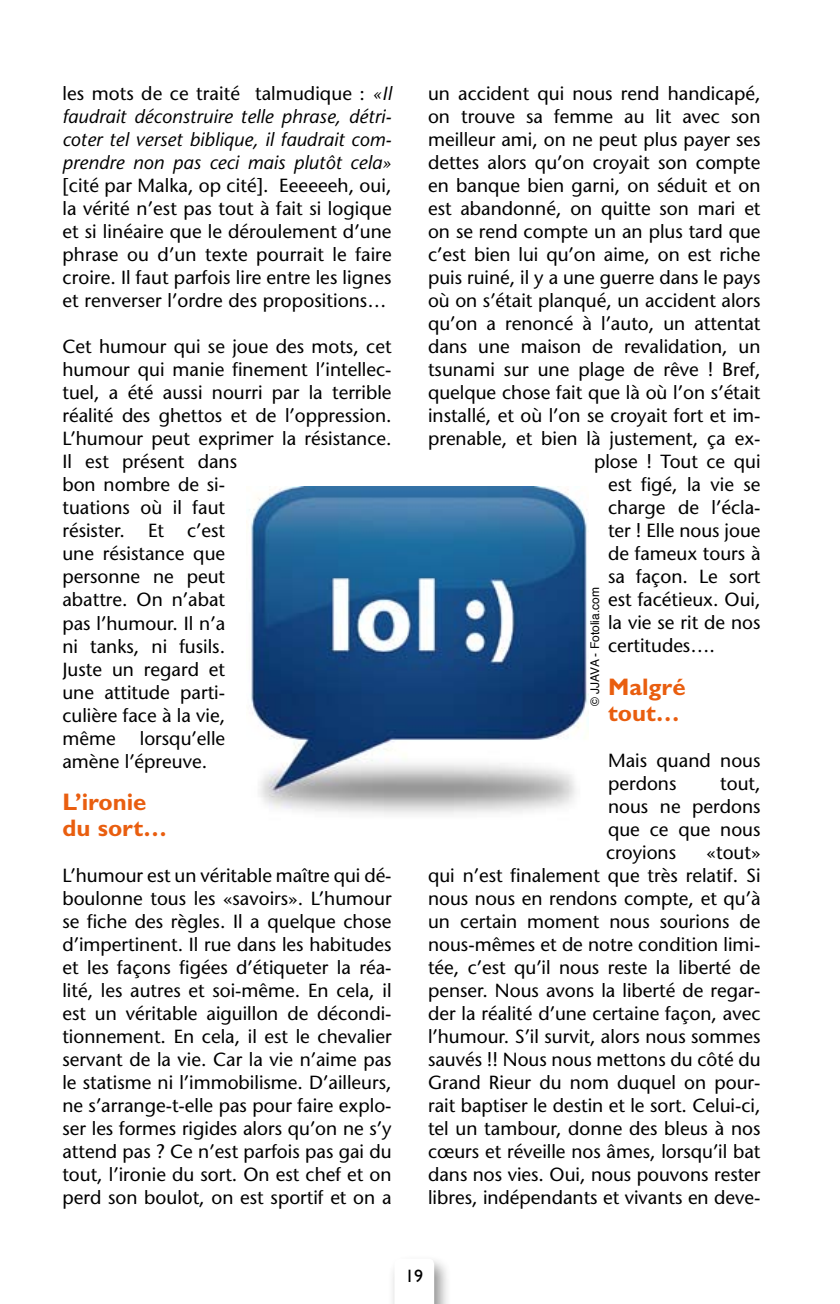
<style>
.page{position:relative;width:840px;height:1304px;background:#fff}
.page>*{position:absolute;margin:0;border:0;box-sizing:border-box;transform-origin:0 0}
.t1{font:700 24px/26px "Gill Sans";color:#e95e0f}
.t2{font:19px/23px "Stone Sans";color:#000;text-align:justify}
.t3{font:italic 19px/23px "Stone Sans";letter-spacing:.005em;color:#000;text-align:justify}
.t4{font:18px "Gill Sans";color:#000}
.t5{font:12px "Helvetica";color:#000}
.s1{font-style:normal}
</style>
<div class="page">
<div style="left:387px;top:1254px;width:64px;height:50px;background:#000;opacity:.44"></div>
<svg style="left:394px;top:1259px;width:40px;height:45px"></svg>
<img style="left:246px;top:487px;width:341px;height:328px">
<p class="t3" style="left:62px;top:82px;width:330px"><span class="s1">les mots de ce traité talmudique :</span> «Il faudrait déconstruire telle phrase, détri&shy;coter tel verset biblique, il faudrait com&shy;prendre non pas ceci mais plutôt cela»</p>
<p class="t2" style="left:62px;top:174px;width:330px">[cité par Malka, op cité]. Eeeeeeh, oui, la vérité n’est pas tout à fait si logique et si linéaire que le déroulement d’une phrase ou d’un texte pourrait le faire croire. Il faut parfois lire entre les lignes et renverser l’ordre des propositions…</p>
<p class="t2" style="left:62px;top:335px;width:330px;text-align:left">Cet humour qui se joue des mots, cet humour qui manie finement l’intellec&shy;tuel, a été aussi nourri par la terrible réalité des ghettos et de l’oppression.<br>L’humour peut exprimer la résistance.<br>Il est présent dans<br>bon nombre de si-<br>tuations où il faut<br>résister. Et c’est<br>une résistance que<br>personne ne peut<br>abattre. On n’abat<br>pas l’humour. Il n’a<br>ni tanks, ni fusils.<br>Juste un regard et<br>une attitude parti-<br>culière face à la vie,<br>même</p>
<p class="t2" style="left:62px;top:726px;width:164px;text-indent:77px">lorsqu’elle amène l’épreuve.</p>
<p class="t1" style="left:62px;top:789px;width:106px">L’ironie du sort…</p>
<p class="t2" style="left:62px;top:864px;width:330px">L’humour est un véritable maître qui dé&shy;boulonne tous les «savoirs». L’humour se fiche des règles. Il a quelque chose d’impertinent. Il rue dans les habitudes et les façons figées d’étiqueter la réa&shy;lité, les autres et soi-même. En cela, il est un véritable aiguillon de décondi&shy;tionnement. En cela, il est le chevalier servant de la vie. Car la vie n’aime pas le statisme ni l’immobilisme. D’ailleurs, ne s’arrange-t-elle pas pour faire explo&shy;ser les formes rigides alors qu’on ne s’y attend pas ? Ce n’est parfois pas gai du tout, l’ironie du sort. On est chef et on perd son boulot, on est sportif et on a</p>
<p class="t2" style="left:428px;top:82px;width:334px">un accident qui nous rend handicapé,</p>
<p class="t2" style="left:428px;top:105px;width:334px">on trouve sa femme au lit avec son</p>
<p class="t2" style="left:428px;top:128px;width:334px">meilleur ami, on ne peut plus payer ses</p>
<p class="t2" style="left:428px;top:151px;width:334px">dettes alors qu’on croyait son compte</p>
<p class="t2" style="left:428px;top:174px;width:334px">en banque bien garni, on séduit et on</p>
<p class="t2" style="left:428px;top:197px;width:334px">est abandonné, on quitte son mari et</p>
<p class="t2" style="left:428px;top:220px;width:334px">on se rend compte un an plus tard que</p>
<p class="t2" style="left:428px;top:243px;width:334px">c’est bien lui qu’on aime, on est riche</p>
<p class="t2" style="left:428px;top:266px;width:334px">puis ruiné, il y a une guerre dans le pays</p>
<p class="t2" style="left:428px;top:289px;width:334px">où on s’était planqué, un accident alors</p>
<p class="t2" style="left:428px;top:312px;width:334px">qu’on a renoncé à l’auto, un attentat</p>
<p class="t2" style="left:428px;top:335px;width:334px">dans une maison de revalidation, un</p>
<p class="t2" style="left:428px;top:358px;width:334px">tsunami sur une plage de rêve ! Bref,</p>
<p class="t2" style="left:428px;top:381px;width:334px">quelque chose fait que là où l’on s’était</p>
<p class="t2" style="left:428px;top:404px;width:334px">installé, et où l’on se croyait fort et im-</p>
<p class="t2" style="left:428px;top:427px;width:334px">prenable, et bien là justement, ça ex-</p>
<p class="t2" style="left:593px;top:450px;width:168px">plose ! Tout ce qui</p>
<p class="t2" style="left:607px;top:473px;width:154px">est figé, la vie se</p>
<p class="t2" style="left:607px;top:496px;width:154px">charge de l’écla-</p>
<p class="t2" style="left:607px;top:519px;width:154px">ter ! Elle nous joue</p>
<p class="t2" style="left:607px;top:542px;width:154px">de fameux tours à</p>
<p class="t2" style="left:607px;top:565px;width:154px">sa façon. Le sort</p>
<p class="t2" style="left:607px;top:588px;width:154px">est facétieux. Oui,</p>
<p class="t2" style="left:607px;top:611px;width:154px">la vie se rit de nos</p>
<p class="t2" style="left:607px;top:634px;width:108px">certitudes….</p>
<p class="t1" style="left:607px;top:674px;width:79px">Malgré tout…</p>
<p class="t2" style="left:607px;top:749px;width:154px">Mais quand nous perdons</p>
<p class="t5" style="left:585px;top:706px;width:120px;rotate:-90deg">© JJAVA - Fotolia.com</p>
<p class="t2" style="left:605px;top:772px;width:156px;text-indent:114px">tout, nous ne perdons que ce que nous croyions</p>
<p class="t2" style="left:428px;top:841px;width:334px;text-indent:278px">«tout» qui n’est finalement que très relatif. Si nous nous en rendons compte, et qu’à un certain moment nous sourions de nous-mêmes et de notre condition limi&shy;tée, c’est qu’il nous reste la liberté de penser. Nous avons la liberté de regar&shy;der la réalité d’une certaine façon, avec l’humour. S’il survit, alors nous sommes sauvés !! Nous nous mettons du côté du Grand Rieur du nom duquel on pour&shy;rait baptiser le destin et le sort. Celui-ci, tel un tambour, donne des bleus à nos cœurs et réveille nos âmes, lorsqu’il bat dans nos vies. Oui, nous pouvons rester libres, indépendants et vivants en deve-</p>
<p class="t4" style="left:405px;top:1265px;width:19px">19</p>
</div>
